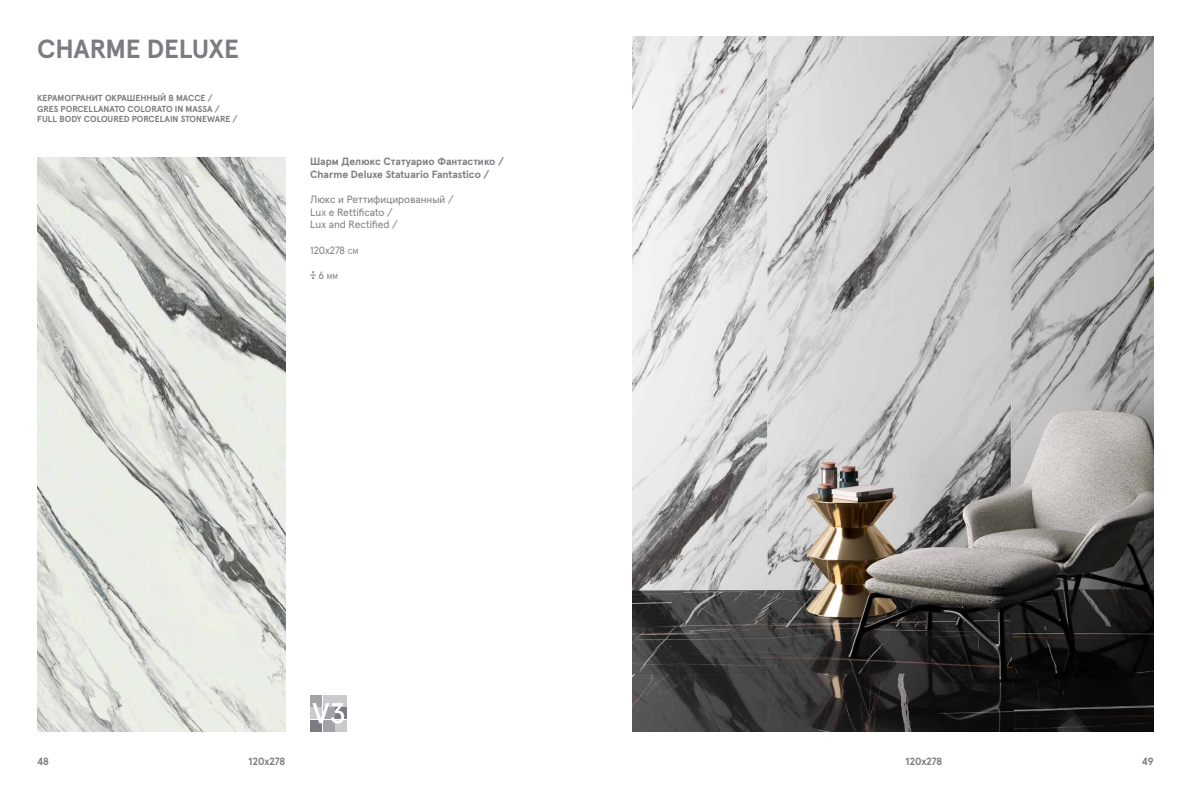
<style>
.page{position:relative;width:1191px;height:794px;background:#fff}
.page>*{position:absolute;margin:0;border:0;box-sizing:border-box;transform-origin:0 0}
.t1{font:700 26.25px "Apercu Pro";letter-spacing:-.01em;color:#7a7c81}
.t2{font:700 10.5px/12.6px "Apercu Pro";color:#7a7c81}
.t3{font:10.5px/12.6px "Apercu Pro";color:#7a7c81}
.t4{font:700 8.75px/10.5px "Apercu Pro";color:#7a7c81}
.t5{font:7.35px "Apercu Pro";color:#7a7c81}
.s1{font-size:7.35px}
.s2{font-size:10.5px}
</style>
<div class="page">
<svg style="left:310px;top:271px;width:6px;height:8px"></svg>
<img style="left:37px;top:157px;width:248px;height:575px">
<div style="left:310px;top:694px;width:12px;height:12px;background:#a2a3a7"></div>
<div style="left:323px;top:694px;width:12px;height:12px;background:#cacbcd"></div>
<div style="left:335px;top:694px;width:12px;height:12px;background:#cacbcd"></div>
<div style="left:310px;top:707px;width:12px;height:12px;background:#cacbcd"></div>
<div style="left:335px;top:707px;width:12px;height:12px;background:#7a7c81"></div>
<div style="left:310px;top:720px;width:12px;height:12px;background:#7a7c81"></div>
<div style="left:323px;top:720px;width:12px;height:12px;background:#a2a3a7"></div>
<div style="left:335px;top:720px;width:12px;height:12px;background:#cacbcd"></div>
<svg style="left:312px;top:703px;width:32px;height:20px"></svg>
<img style="left:632px;top:36px;width:521px;height:696px">
<h1 class="t1" style="left:37px;top:28px;width:203px">CHARME DELUXE</h1>
<p class="t4" style="left:37px;top:92px;width:202px">КЕРАМОГРАНИТ ОКРАШЕННЫЙ В МАССЕ /<br>GRES PORCELLANATO COLORATO IN MASSA /<br>FULL BODY COLOURED PORCELAIN STONEWARE /</p>
<p class="t2" style="left:310px;top:155px;width:195px">Шарм Делюкс Статуарио Фантастико /<br>Charme Deluxe Statuario Fantastico /</p>
<p class="t3" style="left:310px;top:192px;width:145px">Люкс и Pеттифицированный /<br>Lux e Rettificato /<br>Lux and Rectified /</p>
<p class="t3" style="left:310px;top:243px;width:50px">120x278 <span class="s1">CM</span></p>
<p class="t5" style="left:318px;top:271px;width:21px"><span class="s2">6</span> MM</p>
<p class="t2" style="left:37px;top:754px;width:13px">48</p>
<p class="t2" style="left:249px;top:754px;width:38px">120x278</p>
<p class="t2" style="left:905px;top:754px;width:38px">120x278</p>
<p class="t2" style="left:1142px;top:754px;width:13px">49</p>
</div>
